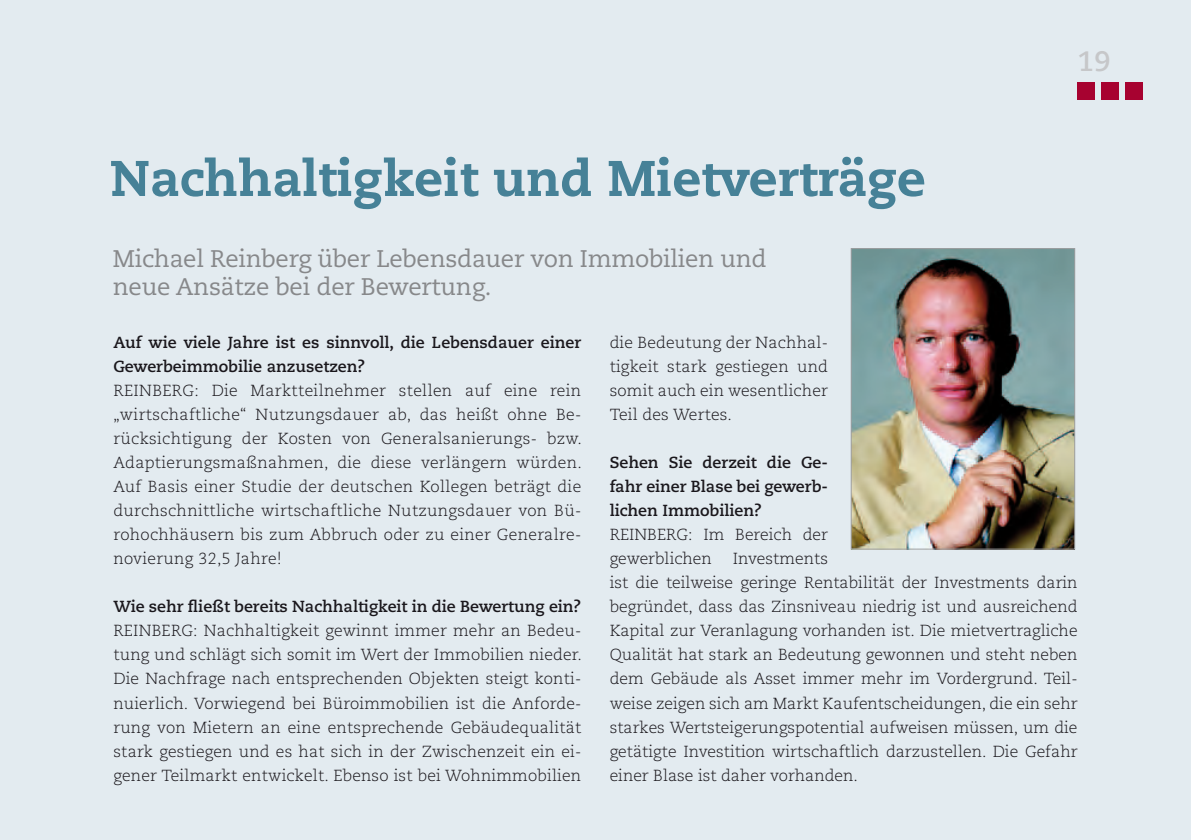
<style>
.page{position:relative;width:1191px;height:840px;background:#fff}
.page>*{position:absolute;margin:0;border:0;box-sizing:border-box;transform-origin:0 0}
._01_head_interview{font:800 50px "Caecilia LT Std";color:#468197}
.t1{font:700 28px "Caecilia LT Std";color:#c6c7c9}
._02_vortext{font:24px/28px "Caecilia LT Std";letter-spacing:-.01em;color:#87888a}
._04_interview-antwor{font:300 16px/24px "Caecilia LT Std";color:#1a171c;text-align:justify}
._04_interview-frage{font:700 16px/24px "Caecilia LT Std";color:#1a171c}
</style>
<div class="page">
<div style="left:0;top:0;width:1191px;height:839px;background:#e3ebf0"></div>
<div style="left:1077px;top:82px;width:17px;height:17px;background:#a70230"></div>
<div style="left:1101px;top:82px;width:17px;height:17px;background:#a70230"></div>
<div style="left:1125px;top:82px;width:17px;height:17px;background:#a70230"></div>
<img style="left:852px;top:250px;width:221px;height:297px">
<div style="left:850px;top:248px;width:225px;height:301px;border:1px solid #9d9ea0"></div>
<p class="_01_head_interview" style="left:110px;top:147px;width:816px">Nachhaltigkeit und Mietverträge</p>
<p class="_02_vortext" style="left:113px;top:245px;width:655px">Michael Reinberg über Lebensdauer von Immobilien und neue Ansätze bei der Bewertung.</p>
<p class="t1" style="left:1077px;top:45px;width:35px">19</p>
<p class="_04_interview-frage" style="left:113px;top:330px;width:469px">Auf wie viele Jahre ist es sinnvoll, die Lebensdauer einer<br>Gewerbeimmobilie anzusetzen?</p>
<p class="_04_interview-antwor" style="left:113px;top:379px;width:470px">REINBERG: Die Marktteilnehmer stellen auf eine rein „wirtschaftliche“ Nutzungsdauer ab, das heißt ohne Be&shy;rücksichtigung der Kosten von Generalsanierungs- bzw.<br>Adaptierungsmaßnahmen, die diese verlängern würden.<br>Auf Basis einer Studie der deutschen Kollegen beträgt die durchschnittliche wirtschaftliche Nutzungsdauer von Bü&shy;rohochhäusern bis zum Abbruch oder zu einer Generalre&shy;novierung 32,5 Jahre!</p>
<p class="_04_interview-frage" style="left:113px;top:594px;width:469px">Wie sehr fließt bereits Nachhaltigkeit in die Bewertung ein?</p>
<p class="_04_interview-antwor" style="left:113px;top:619px;width:470px">REINBERG: Nachhaltigkeit gewinnt immer mehr an Bedeu&shy;tung und schlägt sich somit im Wert der Immobilien nieder.<br>Die Nachfrage nach entsprechenden Objekten steigt konti&shy;nuierlich. Vorwiegend bei Büroimmobilien ist die Anforde&shy;rung von Mietern an eine entsprechende Gebäudequalität stark gestiegen und es hat sich in der Zwischenzeit ein ei&shy;gener Teilmarkt entwickelt. Ebenso ist bei Wohnimmobilien</p>
<p class="_04_interview-antwor" style="left:609px;top:331px;width:220px">die Bedeutung der Nachhal&shy;tigkeit stark gestiegen und somit auch ein wesentlicher Teil des Wertes.</p>
<p class="_04_interview-frage" style="left:609px;top:450px;width:220px;text-align:justify">Sehen Sie derzeit die Ge&shy;fahr einer Blase bei gewerb&shy;lichen Immobilien?</p>
<p class="_04_interview-antwor" style="left:609px;top:523px;width:220px">REINBERG: Im Bereich der gewerblichen</p>
<p class="_04_interview-antwor" style="left:609px;top:547px;width:469px;text-align:left;text-indent:123px">Investments<br>ist die teilweise geringe Rentabilität der Investments darin begründet, dass das Zinsniveau niedrig ist und ausreichend Kapital zur Veranlagung vorhanden ist. Die mietvertragliche Qualität hat stark an Bedeutung gewonnen und steht neben dem Gebäude als Asset immer mehr im Vordergrund. Teil&shy;weise zeigen sich am Markt Kaufentscheidungen, die ein sehr starkes Wertsteigerungspotential aufweisen müssen, um die getätigte Investition wirtschaftlich darzustellen. Die Gefahr einer Blase ist daher vorhanden.</p>
</div>
